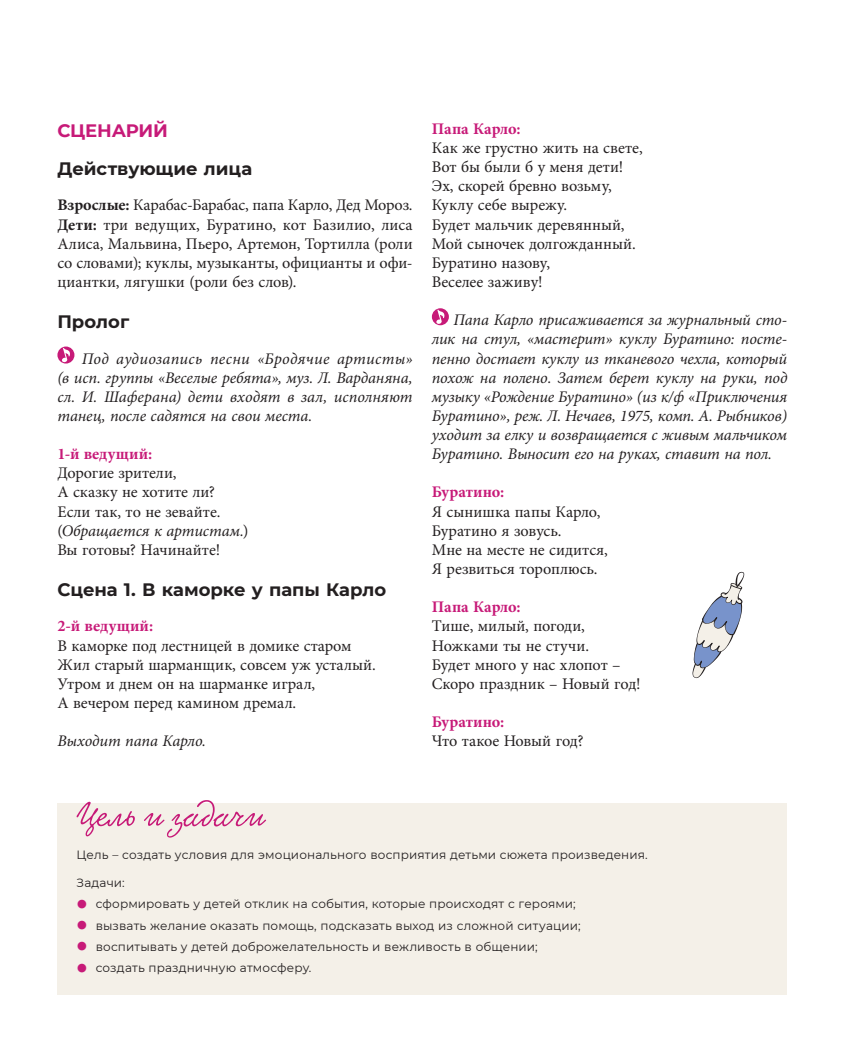
<style>
.page{position:relative;width:851px;height:1063px;background:#fff}
.page>*{position:absolute;margin:0;border:0;box-sizing:border-box;transform-origin:0 0}
.t1{font:700 18px "Montserrat";color:#231f20}
.t2{font:700 18px "Montserrat";letter-spacing:-.01em;color:#c71a78}
.t3{font:16.2px/19.2px "Minion Pro";color:#231f20}
.t4{font:italic 16.2px/19.2px "Minion Pro";letter-spacing:-.01em;color:#231f20;text-align:justify}
.t5{font:700 16.2px "Minion Pro";color:#c71a78}
.t6{font:12px "Montserrat";letter-spacing:.01em;color:#231f20}
.s1{font-weight:700}
.s2{font-style:italic}
.s3{color:#c71a78}
</style>
<div class="page">
<svg style="left:692px;top:572px;width:52px;height:106px"></svg>
<div style="left:57px;top:347px;width:17px;height:17px;background:#c71a78;border-radius:50%"></div>
<svg style="left:62px;top:348px;width:8px;height:14px"></svg>
<svg style="left:432px;top:308px;width:17px;height:17px"></svg>
<svg style="left:436px;top:310px;width:8px;height:14px"></svg>
<div style="left:57px;top:804px;width:730px;height:191px;background:#f4f0e8"></div>
<svg style="left:77px;top:800px;width:189px;height:38px"></svg>
<p class="t2" style="left:57px;top:118px;width:112px">Сценарий</p>
<p class="t1" style="left:57px;top:156px;width:196px">Действующие лица</p>
<p class="t3" style="left:57px;top:196px;width:357px;text-align:justify"><span class="s1">Взрослые:</span> Карабас-Барабас, папа Карло, Дед Мороз.<br><span class="s1">Дети:</span> три ведущих, Буратино, кот Базилио, лиса Алиса, Мальвина, Пьеро, Артемон, Тортилла (роли со словами); куклы, музыканты, официанты и офи&shy;циантки, лягушки (роли без слов).</p>
<p class="t1" style="left:57px;top:309px;width:73px">Пролог</p>
<p class="t4" style="left:57px;top:349px;width:356px;text-indent:24px">Под аудиозапись песни «Бродячие артисты» (в исп. группы «Веселые ребята», муз. Л. Варданяна, сл. И. Шаферана) дети входят в зал, исполняют танец, после садятся на свои места.</p>
<p class="t5" style="left:57px;top:443px;width:96px">1-й ведущий:</p>
<p class="t3" style="left:57px;top:464px;width:192px">Дорогие зрители,<br>А сказку не хотите ли?<br>Если так, то не зевайте. (<span class="s2">Обращается к артистам.</span>)<br>Вы готовы? Начинайте!</p>
<p class="t1" style="left:57px;top:577px;width:330px">Сцена 1. В каморке у папы Карло</p>
<p class="t5" style="left:57px;top:615px;width:97px">2-й ведущий:</p>
<p class="t3" style="left:57px;top:636px;width:320px">В каморке под лестницей в домике старом Жил старый шарманщик, совсем уж усталый.<br>Утром и днем он на шарманке играл,<br>А вечером перед камином дремал.</p>
<p class="t4" style="left:57px;top:731px;width:150px">Выходит папа Карло.</p>
<p class="t5" style="left:432px;top:117px;width:90px">Папа Карло:</p>
<p class="t3" style="left:432px;top:138px;width:212px">Как же грустно жить на свете,<br>Вот бы были б у меня дети!<br>Эх, скорей бревно возьму,<br>Куклу себе вырежу.<br>Будет мальчик деревянный,<br>Мой сыночек долгожданный.<br>Буратино назову,<br>Веселее заживу!</p>
<p class="t4" style="left:432px;top:310px;width:357px;text-indent:22px">Папа Карло присаживается за журнальный сто&shy;лик на стул, «мастерит» куклу Буратино: посте&shy;пенно достает куклу из тканевого чехла, который похож на полено. Затем берет куклу на руки, под музыку «Рождение Буратино» (из к/ф «Приключения Буратино», реж. Л. Нечаев, 1975, комп. А. Рыбников) уходит за елку и возвращается с живым мальчиком Буратино. Выносит его на руках, ставит на пол.</p>
<p class="t5" style="left:432px;top:481px;width:74px">Буратино:</p>
<p class="t3" style="left:432px;top:502px;width:177px">Я сынишка папы Карло,<br>Буратино я зовусь.<br>Мне на месте не сидится,<br>Я резвиться тороплюсь.</p>
<p class="t5" style="left:432px;top:596px;width:90px">Папа Карло:</p>
<p class="t3" style="left:432px;top:617px;width:210px">Тише, милый, погоди,<br>Ножками ты не стучи.<br>Будет много у нас хлопот –<br>Скоро праздник – Новый год!</p>
<p class="t5" style="left:432px;top:710px;width:74px">Буратино:</p>
<p class="t3" style="left:432px;top:731px;width:153px">Что такое Новый год?</p>
<p class="t6" style="left:77px;top:846px;width:572px">Цель – создать условия для эмоционального восприятия детьми сюжета произведения.</p>
<p class="t6" style="left:77px;top:874px;width:50px">Задачи:</p>
<p class="t6" style="left:77px;top:896px;width:500px"><span class="s3">•</span> сформировать у детей отклик на события, которые происходят с героями;</p>
<p class="t6" style="left:77px;top:917px;width:505px"><span class="s3">•</span> вызвать желание оказать помощь, подсказать выход из сложной ситуации;</p>
<p class="t6" style="left:77px;top:938px;width:462px"><span class="s3">•</span> воспитывать у детей доброжелательность и вежливость в общении;</p>
<p class="t6" style="left:77px;top:960px;width:236px"><span class="s3">•</span> создать праздничную атмосферу.</p>
</div>
